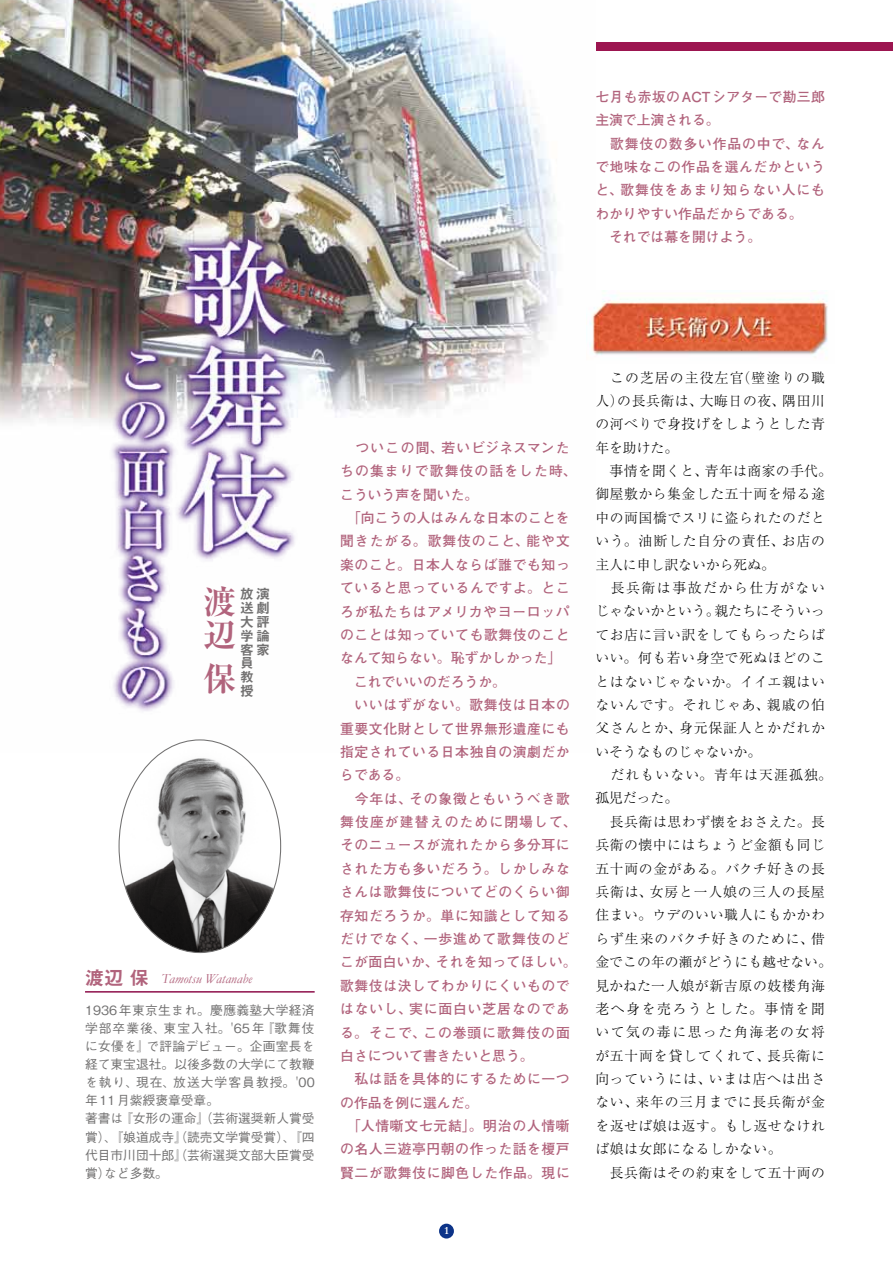
<style>
.page{position:relative;width:893px;height:1263px;background:#fff}
.page>*{position:absolute;margin:0;border:0;box-sizing:border-box;transform-origin:0 0}
.t1{font:700 33px/33px "Ryumin Pro";color:#b1637c}
.t2{font:700 13.8px/23.4px "Futo Go B101 Pro";letter-spacing:.04em;color:#b1637c}
.t3{font:300 13.8px/23.4px "Ryumin Pro";letter-spacing:.045em;color:#000}
.t4{font:italic 13.8px "Garamond";color:#b1637c}
.t5{font:13.8px/13.8px "Midashi Go Pro MB31";color:#727171}
.t6{font:500 12.75px/18.1px "Gothic BBB Pro";color:#727171}
.t7{font:700 10.95px "Garamond";color:#fff}
.s1{font-family:"Midashi Go Pro MB31";font-style:normal;font-size:19.2px}
</style>
<div class="page">
<div style="left:595px;top:42px;width:298px;height:9px;background:#9c1550"></div>
<img style="left:0;top:0;width:557px;height:422px">
<div style="left:439px;top:1224px;width:15px;height:14px;background:#0c3388;border-radius:50%"></div>
<img style="left:590px;top:295px;width:238px;height:60px">
<hr style="left:85px;top:991px;width:230px;height:2px;background:#941e56">
<img style="left:119px;top:741px;width:160px;height:211px">
<img style="left:66px;top:213px;width:274px;height:498px">
<p class="t2" style="left:595px;top:83px;width:231px">七月も赤坂のACTシアターで勘三郎主演で上演される。<br>　歌舞伎の数多い作品の中で、なんで地味なこの作品を選んだかというと、歌舞伎をあまり知らない人にもわかりやすい作品だからである。<br>　それでは幕を開けよう。</p>
<h1 class="t1" style="left:203px;top:583px;width:33px">渡辺</h1>
<p class="t5" style="left:240px;top:585px;width:31px">放演送劇大評学論客家員<br>教<br>授</p>
<h1 class="t1" style="left:203px;top:660px;width:34px">保</h1>
<p class="t4" style="left:85px;top:970px;width:169px"><span class="s1">渡辺 保</span> Tamotsu Watanabe</p>
<p class="t6" style="left:85px;top:999px;width:231px">1936年東京生まれ。慶應義塾大学経済学部卒業後、東宝入社。'65年『歌舞伎に女優を』で評論デビュー。企画室長を経て東宝退社。以後多数の大学にて教鞭を執り、現在、放送大学客員教授。'00年11月紫綬褒章受章。<br>著書は『女形の運命』（芸術選奨新人賞受賞）、『娘道成寺』（読売文学賞受賞）、『四代目市川団十郎』（芸術選奨文部大臣賞受賞）など多数。</p>
<p class="t2" style="left:340px;top:434px;width:238px">　ついこの間、若いビジネスマンたちの集まりで歌舞伎の話をした時、こういう声を聞いた。<br>　「向こうの人はみんな日本のことを聞きたがる。歌舞伎のこと、能や文楽のこと。日本人ならば誰でも知っていると思っているんですよ。ところが私たちはアメリカやヨーロッパのことは知っていても歌舞伎のことなんて知らない。恥ずかしかった」　これでいいのだろうか。<br>　いいはずがない。歌舞伎は日本の重要文化財として世界無形遺産にも指定されている日本独自の演劇だからである。<br>　今年は、その象徴ともいうべき歌舞伎座が建替えのために閉場して、そのニュースが流れたから多分耳にされた方も多いだろう。しかしみなさんは歌舞伎についてどのくらい御存知だろうか。単に知識として知るだけでなく、一歩進めて歌舞伎のどこが面白いか、それを知ってほしい。歌舞伎は決してわかりにくいものではないし、実に面白い芝居なのである。そこで、この巻頭に歌舞伎の面白さについて書きたいと思う。<br>　私は話を具体的にするために一つの作品を例に選んだ。<br>　「人情噺文七元結」。明治の人情噺の名人三遊亭円朝の作った話を榎戸賢二が歌舞伎に脚色した作品。現に</p>
<p class="t7" style="left:444px;top:1224px;width:6px">1</p>
<p class="t3" style="left:595px;top:365px;width:238px">　この芝居の主役左官（壁塗りの職人）の長兵衛は、大晦日の夜、隅田川の河べりで身投げをしようとした青年を助けた。<br>　事情を聞くと、青年は商家の手代。御屋敷から集金した五十両を帰る途中の両国橋でスリに盗られたのだという。油断した自分の責任、お店の主人に申し訳ないから死ぬ。<br>　長兵衛は事故だから仕方がないじゃないかという。親たちにそういってお店に言い訳をしてもらったらばいい。何も若い身空で死ぬほどのことはないじゃないか。イイエ親はいないんです。それじゃあ、親戚の伯父さんとか、身元保証人とかだれかいそうなものじゃないか。<br>　だれもいない。青年は天涯孤独。孤児だった。<br>　長兵衛は思わず懐をおさえた。長兵衛の懐中にはちょうど金額も同じ五十両の金がある。バクチ好きの長兵衛は、女房と一人娘の三人の長屋住まい。ウデのいい職人にもかかわらず生来のバクチ好きのために、借金でこの年の瀬がどうにも越せない。見かねた一人娘が新吉原の妓楼角海老へ身を売ろうとした。事情を聞いて気の毒に思った角海老の女将が五十両を貸してくれて、長兵衛に向っていうには、いまは店へは出さない、来年の三月までに長兵衛が金を返せば娘は返す。もし返せなければ娘は女郎になるしかない。<br>　長兵衛はその約束をして五十両の</p>
</div>
